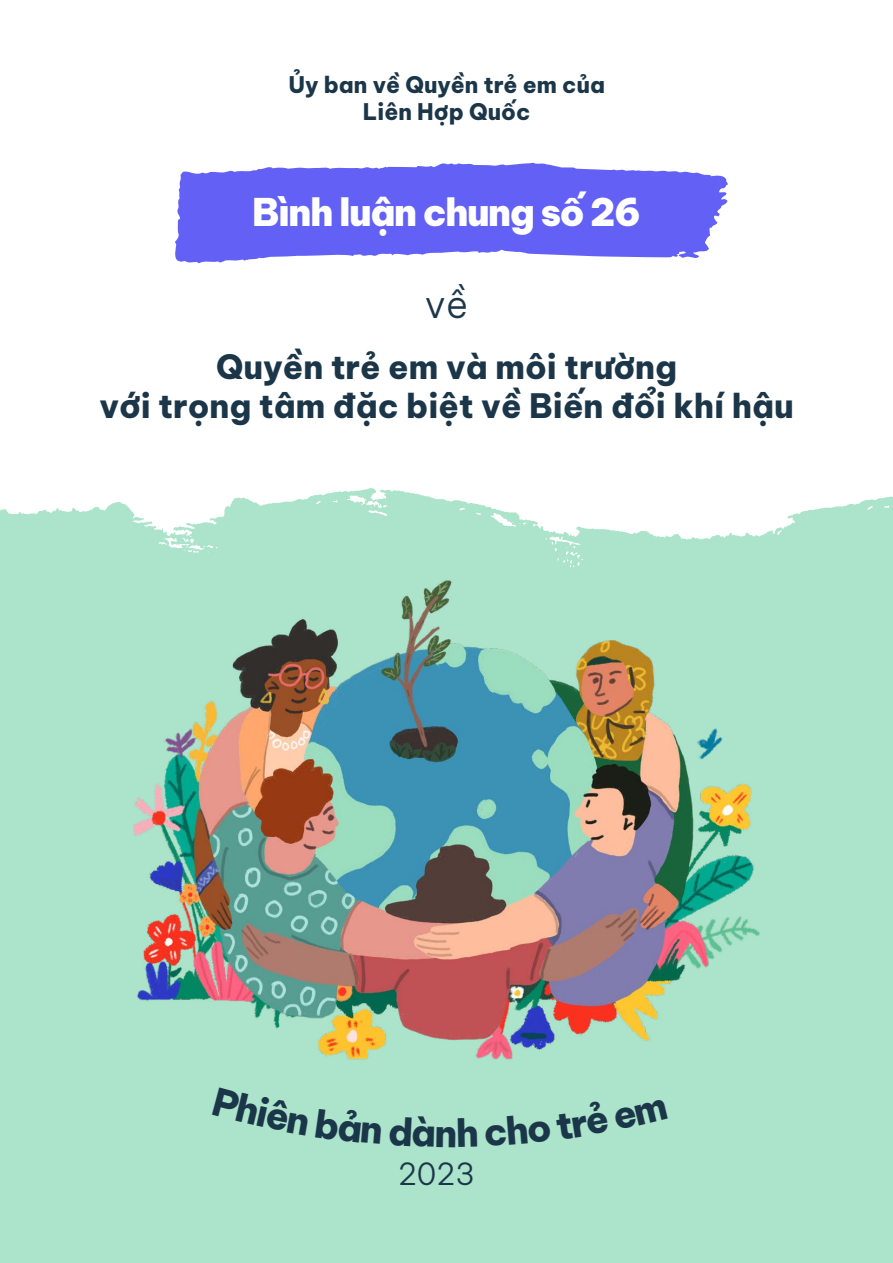
<style>
.page{position:relative;width:893px;height:1263px;background:#fff}
.page>*{position:absolute;margin:0;border:0;box-sizing:border-box;transform-origin:0 0}
.t1{font:900 37.5px "Be Vietnam Pro";letter-spacing:-.04em;color:#fff}
.t2{font:300 37.5px "Be Vietnam Pro";color:#1b3649}
.t3{font:800 33px/39.6px "Be Vietnam Pro";color:#1b3649;text-align:center}
.t4{font:300 30px "Be Vietnam Pro";color:#1b3649}
.t5{font:800 22.5px/27px "Be Vietnam Pro";color:#1b3649;text-align:center}
</style>
<div class="page">
<div style="left:0;top:496px;width:893px;height:767px;background:#abe4cb"></div>
<img style="left:133px;top:488px;width:627px;height:594px">
<svg style="left:175px;top:163px;width:553px;height:101px;fill:#6361f5"></svg>
<div style="left:212px;top:1088px;width:97px;height:47px;background:#abe4cb"></div>
<div style="left:315px;top:1108px;width:67px;height:36px;background:#abe4cb"></div>
<div style="left:389px;top:1116px;width:88px;height:31px;background:#abe4cb"></div>
<div style="left:485px;top:1098px;width:183px;height:48px;background:#abe4cb"></div>
<p class="t5" style="left:288px;top:69px;width:318px">Ủy ban về Quyền trẻ em của<br>Liên Hợp Quốc</p>
<p class="t1" style="left:252px;top:179px;width:390px">Bình luận chung số 26</p>
<p class="t2" style="left:425px;top:274px;width:45px">về</p>
<p class="t3" style="left:99px;top:343px;width:696px">Quyền trẻ em và môi trường<br>với trọng tâm đặc biệt về Biến đổi khí hậu</p>
<p class="t4" style="left:398px;top:1157px;width:78px">2023</p>
</div>
